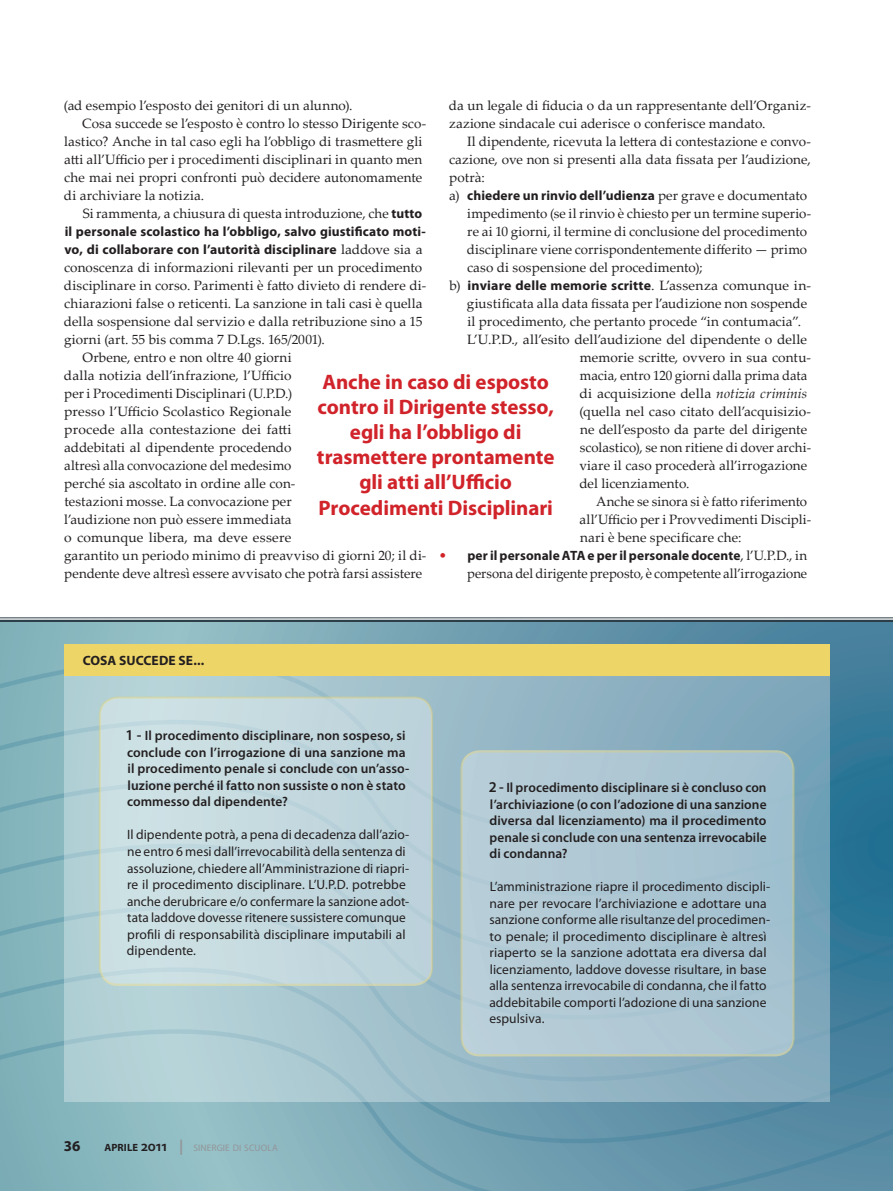
<style>
.page{position:relative;width:893px;height:1191px;background:#fff}
.page>*{position:absolute;margin:0;border:0;box-sizing:border-box;transform-origin:0 0}
.citazione{font:700 21px/25.2px "Myriad Pro";letter-spacing:-.005em;color:#d1232a;text-align:center}
.t1{font:700 15px "Myriad Pro";color:#231f20}
.corpo{font:13.5px/18px "Palatino Linotype";letter-spacing:.01em;color:#231f20}
.corpo-2{font:13.5px/16.5px "Myriad Pro";letter-spacing:.005em;color:#231f20}
.elenco_letterale{font:13.5px/18px "Palatino Linotype";letter-spacing:.01em;color:#231f20}
.corpo-3{font:600 13.5px/16.5px "Myriad Pro";letter-spacing:.005em;color:#231f20}
.corpo_puntato{font:13.5px/18px "Palatino Linotype";color:#231f20;text-align:right}
.corpo-4{font:700 13.5px "Myriad Pro";color:#231f20}
.t2{font:9.45px "Myriad Pro";letter-spacing:.01em;color:#939598}
.s1{font-family:"Myriad Pro";font-weight:700}
.s2{font-style:italic}
.s3{color:#d1232a}
.s4{font-size:15px}
.s5{font-weight:700;font-size:10.5px;color:#231f20}
.s6{font-weight:600;font-size:14.7px;color:#231f20}
.s7{font-weight:700;font-size:15px}
</style>
<div class="page">
<svg style="left:0;top:622px;width:893px;height:34px;background:#6fa0b1"></svg>
<svg style="left:0;top:656px;width:893px;height:62px;background:#6197aa"></svg>
<svg style="left:0;top:1125px;width:893px;height:62px;background:#75a5b4"></svg>
<svg style="left:0;top:1064px;width:893px;height:61px;background:#72a2b2"></svg>
<svg style="left:0;top:1002px;width:893px;height:62px;background:#6398ab"></svg>
<svg style="left:0;top:718px;width:893px;height:284px;background:#5794a8"></svg>
<hr style="left:0;top:617px;width:893px;height:1px;background:#2c3e47">
<hr style="left:0;top:619px;width:893px;height:3px;background:#2c3e47">
<svg style="left:64px;top:675px;width:766px;height:426px;background:#9bbdc8"></svg>
<div style="left:100px;top:697px;width:332px;height:289px;background:#c4dae0;border-radius:18px"></div>
<div style="left:99px;top:696px;width:334px;height:290px;border:2px solid #eed567;border-radius:18px"></div>
<div style="left:461px;top:750px;width:333px;height:306px;background:linear-gradient(to right,#b9cfd9,#a2c0cf);border-radius:18px"></div>
<div style="left:460px;top:750px;width:335px;height:306px;border:2px solid #eed567;border-radius:18px"></div>
<div style="left:64px;top:644px;width:766px;height:31px;background:#eed567"></div>
<p class="corpo" style="left:449px;top:96px;width:364px">da un legale di fiducia o da un rappresentante dell’Organiz&shy;zazione sindacale cui aderisce o conferisce mandato.</p>
<p class="corpo" style="left:449px;top:132px;width:364px;text-align:justify;text-indent:18px">Il dipendente, ricevuta la lettera di contestazione e convo&shy;cazione, ove non si presenti alla data fissata per l’audizione, potrà:</p>
<p class="elenco_letterale" style="left:467px;top:186px;width:346px;text-indent:-18px">a) <span class="s1">chiedere un rinvio dell’udienza</span> per grave e documentato impedimento (se il rinvio è chiesto per un termine superio&shy;re ai 10 giorni, il termine di conclusione del procedimento disciplinare viene corrispondentemente differito — primo caso di sospensione del procedimento);</p>
<p class="elenco_letterale" style="left:467px;top:276px;width:346px;text-indent:-17px">b) <span class="s1">inviare delle memorie scritte</span>. L’assenza comunque in&shy;giustificata alla data fissata per l’audizione non sospende il procedimento, che pertanto procede “in contumacia”.</p>
<p class="corpo" style="left:579px;top:330px;width:233px;text-indent:-112px">L’U.P.D., all’esito dell’audizione del dipendente o delle memorie scritte, ovvero in sua contu&shy;macia, entro 120 giorni dalla prima data di acquisizione della <span class="s2">notizia criminis </span>(quella nel caso citato dell’acquisizio&shy;ne dell’esposto da parte del dirigente scolastico), se non ritiene di dover archi&shy;viare il caso procederà all’irrogazione del licenziamento.</p>
<p class="corpo" style="left:580px;top:492px;width:233px;text-indent:16px">Anche se sinora si è fatto riferimento all’Ufficio per i Provvedimenti Discipli&shy;nari è bene specificare che:</p>
<p class="corpo_puntato" style="left:439px;top:546px;width:370px"><span class="s3">•</span> <span class="s1">per il personale ATA e per il personale docente</span>, l’U.P.D., in persona del dirigente preposto, è competente all’irrogazione</p>
<p class="corpo" style="left:64px;top:96px;width:290px">(ad esempio l’esposto dei genitori di un alunno).</p>
<p class="corpo" style="left:64px;top:114px;width:364px;text-indent:18px">Cosa succede se l’esposto è contro lo stesso Dirigente sco&shy;lastico? Anche in tal caso egli ha l’obbligo di trasmettere gli atti all’Ufficio per i procedimenti disciplinari in quanto men che mai nei propri confronti può decidere autonomamente di archiviare la notizia.</p>
<p class="corpo" style="left:64px;top:204px;width:364px;text-indent:19px">Si rammenta, a chiusura di questa introduzione, che <span class="s1">tutto il personale scolastico ha l’obbligo, salvo giustificato moti&shy;vo, di collaborare con l’autorità disciplinare</span> laddove sia a conoscenza di informazioni rilevanti per un procedimento disciplinare in corso. Parimenti è fatto divieto di rendere di&shy;chiarazioni false o reticenti. La sanzione in tali casi è quella della sospensione dal servizio e dalla retribuzione sino a 15 giorni (art. 55 bis comma 7 D.Lgs. 165/2001).</p>
<p class="corpo" style="left:64px;top:347px;width:364px;text-indent:19px">Orbene, entro e non oltre 40 giorni<br>dalla notizia dell’infrazione, l’Ufficio<br>per i Procedimenti Disciplinari (U.P.D.)<br>presso l’Ufficio Scolastico Regionale<br>procede alla contestazione dei fatti<br>addebitati al dipendente procedendo<br>altresì alla convocazione del medesimo<br>perché sia ascoltato in ordine alle con-<br>testazioni mosse. La convocazione per<br>l’audizione non può essere immediata<br>o comunque libera, ma deve essere<br>garantito un periodo minimo di preavviso di giorni 20; il di&shy;pendente deve altresì essere avvisato che potrà farsi assistere</p>
<p class="citazione" style="left:317px;top:368px;width:239px">Anche in caso di esposto contro il Dirigente stesso, egli ha l’obbligo di trasmettere prontamente gli atti all’Ufficio<br>Procedimenti Disciplinari</p>
<p class="corpo-4" style="left:83px;top:651px;width:123px">COSA SUCCEDE SE...</p>
<p class="corpo-3" style="left:125px;top:727px;width:286px"><span class="s4">1 -</span> Il procedimento disciplinare, non sospeso, si conclude con l’irrogazione di una sanzione ma il procedimento penale si conclude con un’asso&shy;luzione perché il fatto non sussiste o non è stato commesso dal dipendente?</p>
<p class="corpo-2" style="left:127px;top:826px;width:284px">Il dipendente potrà, a pena di decadenza dall’azio&shy;ne entro 6 mesi dall’irrevocabilità della sentenza di assoluzione, chiedere all’Amministrazione di riapri&shy;re il procedimento disciplinare. L’U.P.D. potrebbe anche derubricare e/o confermare la sanzione adot&shy;tata laddove dovesse ritenere sussistere comunque profili di responsabilità disciplinare imputabili al dipendente.</p>
<p class="t1" style="left:64px;top:1136px;width:18px">36</p>
<p class="t2" style="left:105px;top:1142px;width:175px"><span class="s5">APRILE</span> <span class="s6">2011</span> <span class="s7">|</span> SINERGIE DI SCUOLA</p>
<p class="corpo-3" style="left:489px;top:779px;width:279px;text-align:justify"><span class="s4">2 -</span> Il procedimento disciplinare si è concluso con l’archiviazione (o con l’adozione di una sanzione diversa dal licenziamento) ma il procedimento penale si conclude con una sentenza irrevocabile di condanna?</p>
<p class="corpo-2" style="left:489px;top:878px;width:282px">L’amministrazione riapre il procedimento discipli&shy;nare per revocare l’archiviazione e adottare una sanzione conforme alle risultanze del procedimen&shy;to penale; il procedimento disciplinare è altresì riaperto se la sanzione adottata era diversa dal licenziamento, laddove dovesse risultare, in base alla sentenza irrevocabile di condanna, che il fatto addebitabile comporti l’adozione di una sanzione espulsiva.</p>
</div>
